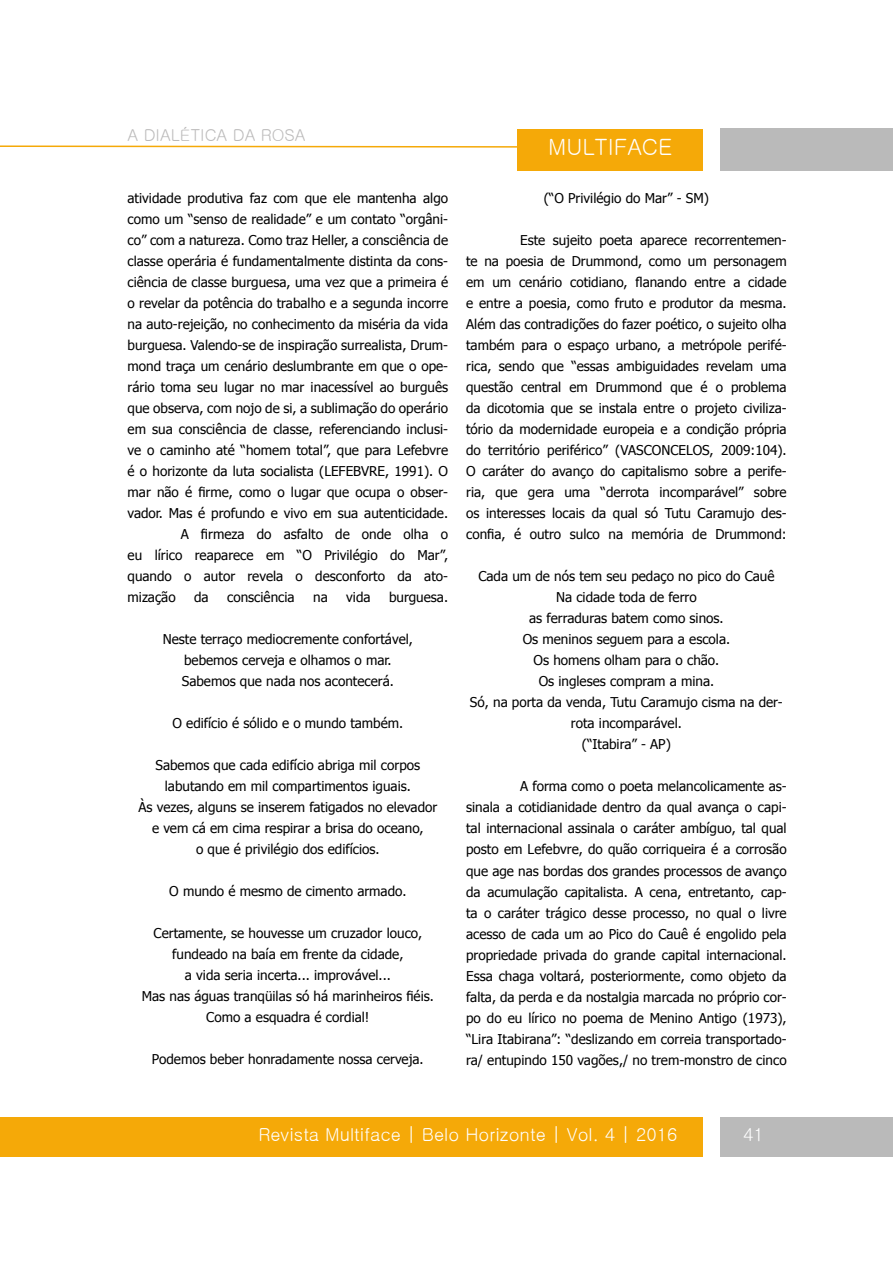
<style>
.page{position:relative;width:893px;height:1263px;background:#fff}
.page>*{position:absolute;margin:0;border:0;box-sizing:border-box;transform-origin:0 0}
.t1{font:22.5px "Gulim";color:#fff}
.t2{font:18px "Gulim";color:#fff}
.t3{font:16.5px "Gulim";color:#bbbaba}
.t4{font:13.5px/21px "Tahoma";color:#000;text-align:center}
</style>
<div class="page">
<svg style="left:0;top:145px;width:517px;height:3px;background:#f9d383"></svg>
<div style="left:517px;top:129px;width:186px;height:41px;background:#f5a908"></div>
<div style="left:720px;top:129px;width:173px;height:42px;background:#bababa"></div>
<div style="left:0;top:1117px;width:703px;height:40px;background:#f5a908"></div>
<div style="left:720px;top:1117px;width:173px;height:40px;background:#bababa"></div>
<p class="t3" style="left:128px;top:127px;width:180px">A DIALÉTICA DA ROSA</p>
<p class="t4" style="left:128px;top:187px;width:322px">atividade produtiva faz com que ele mantenha algo</p>
<p class="t4" style="left:128px;top:208px;width:322px">como um “senso de realidade” e um contato “orgâni-</p>
<p class="t4" style="left:128px;top:229px;width:322px">co” com a natureza. Como traz Heller, a consciência de</p>
<p class="t4" style="left:128px;top:250px;width:322px">classe operária é fundamentalmente distinta da cons-</p>
<p class="t4" style="left:128px;top:271px;width:322px">ciência de classe burguesa, uma vez que a primeira é</p>
<p class="t4" style="left:128px;top:292px;width:322px">o revelar da potência do trabalho e a segunda incorre</p>
<p class="t4" style="left:128px;top:313px;width:322px">na auto-rejeição, no conhecimento da miséria da vida</p>
<p class="t4" style="left:128px;top:334px;width:322px">burguesa. Valendo-se de inspiração surrealista, Drum-</p>
<p class="t4" style="left:128px;top:355px;width:322px">mond traça um cenário deslumbrante em que o ope-</p>
<p class="t4" style="left:128px;top:376px;width:322px">rário toma seu lugar no mar inacessível ao burguês</p>
<p class="t4" style="left:128px;top:397px;width:322px">que observa, com nojo de si, a sublimação do operário</p>
<p class="t4" style="left:128px;top:418px;width:322px">em sua consciência de classe, referenciando inclusi-</p>
<p class="t4" style="left:128px;top:439px;width:322px">ve o caminho até “homem total”, que para Lefebvre</p>
<p class="t4" style="left:128px;top:460px;width:322px">é o horizonte da luta socialista (LEFEBVRE, 1991). O</p>
<p class="t4" style="left:128px;top:481px;width:322px">mar não é firme, como o lugar que ocupa o obser-</p>
<p class="t4" style="left:128px;top:502px;width:322px">vador. Mas é profundo e vivo em sua autenticidade.</p>
<p class="t4" style="left:181px;top:523px;width:269px">A firmeza do asfalto de onde olha o</p>
<p class="t4" style="left:128px;top:544px;width:322px">eu lírico reaparece em “O Privilégio do Mar”,</p>
<p class="t4" style="left:128px;top:565px;width:322px">quando o autor revela o desconforto da ato-</p>
<p class="t4" style="left:128px;top:586px;width:50px">mização</p>
<p class="t4" style="left:194px;top:586px;width:16px">da</p>
<p class="t4" style="left:227px;top:586px;width:69px">consciência</p>
<p class="t4" style="left:313px;top:586px;width:16px">na</p>
<p class="t4" style="left:346px;top:586px;width:26px">vida</p>
<p class="t4" style="left:389px;top:586px;width:61px">burguesa.</p>
<p class="t4" style="left:163px;top:628px;width:252px">Neste terraço mediocremente confortável, bebemos cerveja e olhamos o mar.<br>Sabemos que nada nos acontecerá.</p>
<p class="t4" style="left:172px;top:712px;width:232px">O edifício é sólido e o mundo também.</p>
<p class="t4" style="left:138px;top:754px;width:300px">Sabemos que cada edifício abriga mil corpos labutando em mil compartimentos iguais.<br>Às vezes, alguns se inserem fatigados no elevador e vem cá em cima respirar a brisa do oceano,<br>o que é privilégio dos edifícios.</p>
<p class="t4" style="left:169px;top:880px;width:239px">O mundo é mesmo de cimento armado.</p>
<p class="t4" style="left:142px;top:922px;width:294px">Certamente, se houvesse um cruzador louco, fundeado na baía em frente da cidade,<br>a vida seria incerta... improvável...<br>Mas nas águas tranqüilas só há marinheiros fiéis.<br>Como a esquadra é cordial!</p>
<p class="t4" style="left:152px;top:1048px;width:273px">Podemos beber honradamente nossa cerveja.</p>
<h1 class="t1" style="left:548px;top:135px;width:125px">MULTIFACE</h1>
<p class="t4" style="left:544px;top:187px;width:167px">(“O Privilégio do Mar” - SM)</p>
<p class="t4" style="left:466px;top:229px;width:322px;text-align:justify;text-indent:54px">Este sujeito poeta aparece recorrentemen&shy;te na poesia de Drummond, como um personagem em um cenário cotidiano, flanando entre a cidade e entre a poesia, como fruto e produtor da mesma.<br>Além das contradições do fazer poético, o sujeito olha também para o espaço urbano, a metrópole perifé&shy;rica, sendo que “essas ambiguidades revelam uma questão central em Drummond que é o problema da dicotomia que se instala entre o projeto civiliza&shy;tório da modernidade europeia e a condição própria do território periférico” (VASCONCELOS, 2009:104).<br>O caráter do avanço do capitalismo sobre a perife&shy;ria, que gera uma “derrota incomparável” sobre os interesses locais da qual só Tutu Caramujo des&shy;confia, é outro sulco na memória de Drummond:</p>
<p class="t4" style="left:470px;top:565px;width:314px">Cada um de nós tem seu pedaço no pico do Cauê<br>Na cidade toda de ferro<br>as ferraduras batem como sinos.<br>Os meninos seguem para a escola.<br>Os homens olham para o chão.<br>Os ingleses compram a mina.<br>Só, na porta da venda, Tutu Caramujo cisma na der&shy;rota incomparável.<br>(“Itabira” - AP)</p>
<p class="t4" style="left:466px;top:775px;width:322px;text-align:justify;text-indent:54px">A forma como o poeta melancolicamente as&shy;sinala a cotidianidade dentro da qual avança o capi&shy;tal internacional assinala o caráter ambíguo, tal qual posto em Lefebvre, do quão corriqueira é a corrosão que age nas bordas dos grandes processos de avanço da acumulação capitalista. A cena, entretanto, cap&shy;ta o caráter trágico desse processo, no qual o livre acesso de cada um ao Pico do Cauê é engolido pela propriedade privada do grande capital internacional.<br>Essa chaga voltará, posteriormente, como objeto da falta, da perda e da nostalgia marcada no próprio cor&shy;po do eu lírico no poema de Menino Antigo (1973), “Lira Itabirana”: “deslizando em correia transportado&shy;ra/ entupindo 150 vagões,/ no trem-monstro de cinco</p>
<h2 class="t2" style="left:258px;top:1125px;width:421px">Revista Multiface | Belo Horizonte | Vol. 4 | 2016</h2>
<h2 class="t2" style="left:743px;top:1125px;width:22px">41</h2>
</div>
